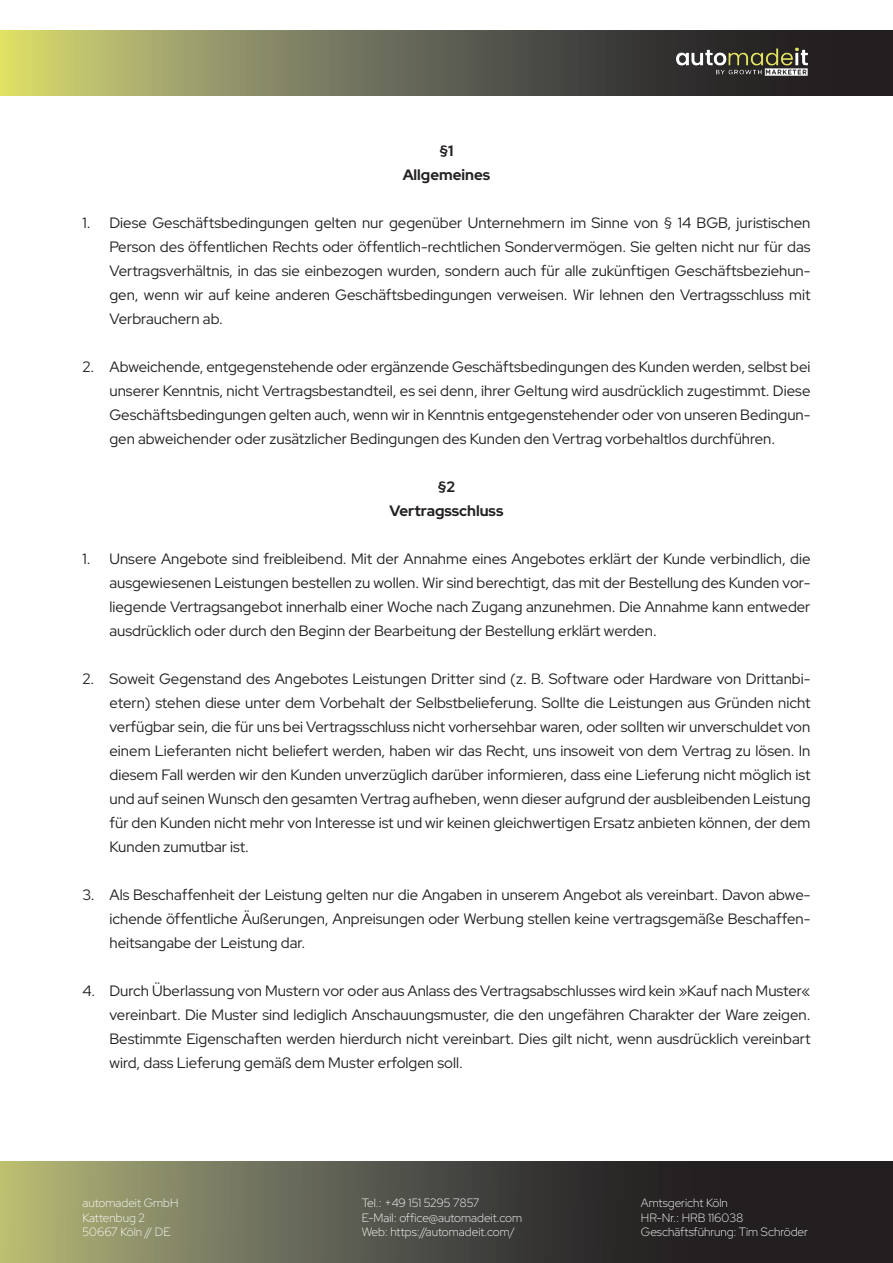
<style>
.page{position:relative;width:893px;height:1263px;background:#fff}
.page>*{position:absolute;margin:0;border:0;box-sizing:border-box;transform-origin:0 0}
.t1{font:15px/24px "Red Hat Display";color:#231f20;text-align:justify}
.Titel{font:700 15px "Red Hat Display";color:#231f20}
.t2{font:300 12px/14.4px "Red Hat Display";color:#fff}
</style>
<div class="page">
<svg style="left:0;top:1162px;width:893px;height:101px;background:#535344"></svg>
<svg style="left:0;top:31px;width:893px;height:64px;background:#6d6d50"></svg>
<img style="left:674px;top:45px;width:136px;height:36px">
<p class="Titel" style="left:439px;top:141px;width:15px">§1</p>
<p class="Titel" style="left:403px;top:165px;width:89px">Allgemeines</p>
<p class="t1" style="left:110px;top:211px;width:702px;text-indent:-27px">1. Diese Geschäftsbedingungen gelten nur gegenüber Unternehmern im Sinne von § 14 BGB, juristischen Person des öffentlichen Rechts oder öffentlich-rechtlichen Sondervermögen. Sie gelten nicht nur für das Vertragsverhältnis, in das sie einbezogen wurden, sondern auch für alle zukünftigen Geschäftsbeziehun&shy;gen, wenn wir auf keine anderen Geschäftsbedingungen verweisen. Wir lehnen den Vertragsschluss mit Verbrauchern ab.</p>
<p class="t1" style="left:110px;top:355px;width:702px;text-indent:-27px">2. Abweichende, entgegenstehende oder ergänzende Geschäftsbedingungen des Kunden werden, selbst bei unserer Kenntnis, nicht Vertragsbestandteil, es sei denn, ihrer Geltung wird ausdrücklich zugestimmt. Diese Geschäftsbedingungen gelten auch, wenn wir in Kenntnis entgegenstehender oder von unseren Bedingun&shy;gen abweichender oder zusätzlicher Bedingungen des Kunden den Vertrag vorbehaltlos durchführen.</p>
<p class="Titel" style="left:438px;top:477px;width:19px">§2</p>
<p class="Titel" style="left:390px;top:501px;width:115px">Vertragsschluss</p>
<p class="t1" style="left:110px;top:547px;width:702px;text-indent:-27px">1. Unsere Angebote sind freibleibend. Mit der Annahme eines Angebotes erklärt der Kunde verbindlich, die ausgewiesenen Leistungen bestellen zu wollen. Wir sind berechtigt, das mit der Bestellung des Kunden vor&shy;liegende Vertragsangebot innerhalb einer Woche nach Zugang anzunehmen. Die Annahme kann entweder ausdrücklich oder durch den Beginn der Bearbeitung der Bestellung erklärt werden.</p>
<p class="t1" style="left:110px;top:667px;width:702px;text-indent:-27px">2. Soweit Gegenstand des Angebotes Leistungen Dritter sind (z. B. Software oder Hardware von Drittanbi&shy;etern) stehen diese unter dem Vorbehalt der Selbstbelieferung. Sollte die Leistungen aus Gründen nicht verfügbar sein, die für uns bei Vertragsschluss nicht vorhersehbar waren, oder sollten wir unverschuldet von einem Lieferanten nicht beliefert werden, haben wir das Recht, uns insoweit von dem Vertrag zu lösen. In diesem Fall werden wir den Kunden unverzüglich darüber informieren, dass eine Lieferung nicht möglich ist und auf seinen Wunsch den gesamten Vertrag aufheben, wenn dieser aufgrund der ausbleibenden Leistung für den Kunden nicht mehr von Interesse ist und wir keinen gleichwertigen Ersatz anbieten können, der dem Kunden zumutbar ist.</p>
<p class="t1" style="left:110px;top:883px;width:702px;text-indent:-27px">3. Als Beschaffenheit der Leistung gelten nur die Angaben in unserem Angebot als vereinbart. Davon abwe&shy;ichende öffentliche Äußerungen, Anpreisungen oder Werbung stellen keine vertragsgemäße Beschaffen&shy;heitsangabe der Leistung dar.</p>
<p class="t1" style="left:110px;top:979px;width:702px;text-indent:-27px">4. Durch Überlassung von Mustern vor oder aus Anlass des Vertragsabschlusses wird kein »Kauf nach Muster« vereinbart. Die Muster sind lediglich Anschauungsmuster, die den ungefähren Charakter der Ware zeigen.<br>Bestimmte Eigenschaften werden hierdurch nicht vereinbart. Dies gilt nicht, wenn ausdrücklich vereinbart wird, dass Lieferung gemäß dem Muster erfolgen soll.</p>
<p class="t2" style="left:82px;top:1195px;width:98px">automadeit GmbH<br>Kattenbug 2<br>50667 Köln // DE</p>
<p class="t2" style="left:641px;top:1195px;width:169px">Amtsgericht Köln<br>HR-Nr.: HRB 116038<br>Geschäftsführung: Tim Schröder</p>
<p class="t2" style="left:362px;top:1195px;width:162px">Tel.: +49 151 5295 7857<br>E-Mail: office@automadeit.com<br>Web: https://automadeit.com/</p>
</div>
